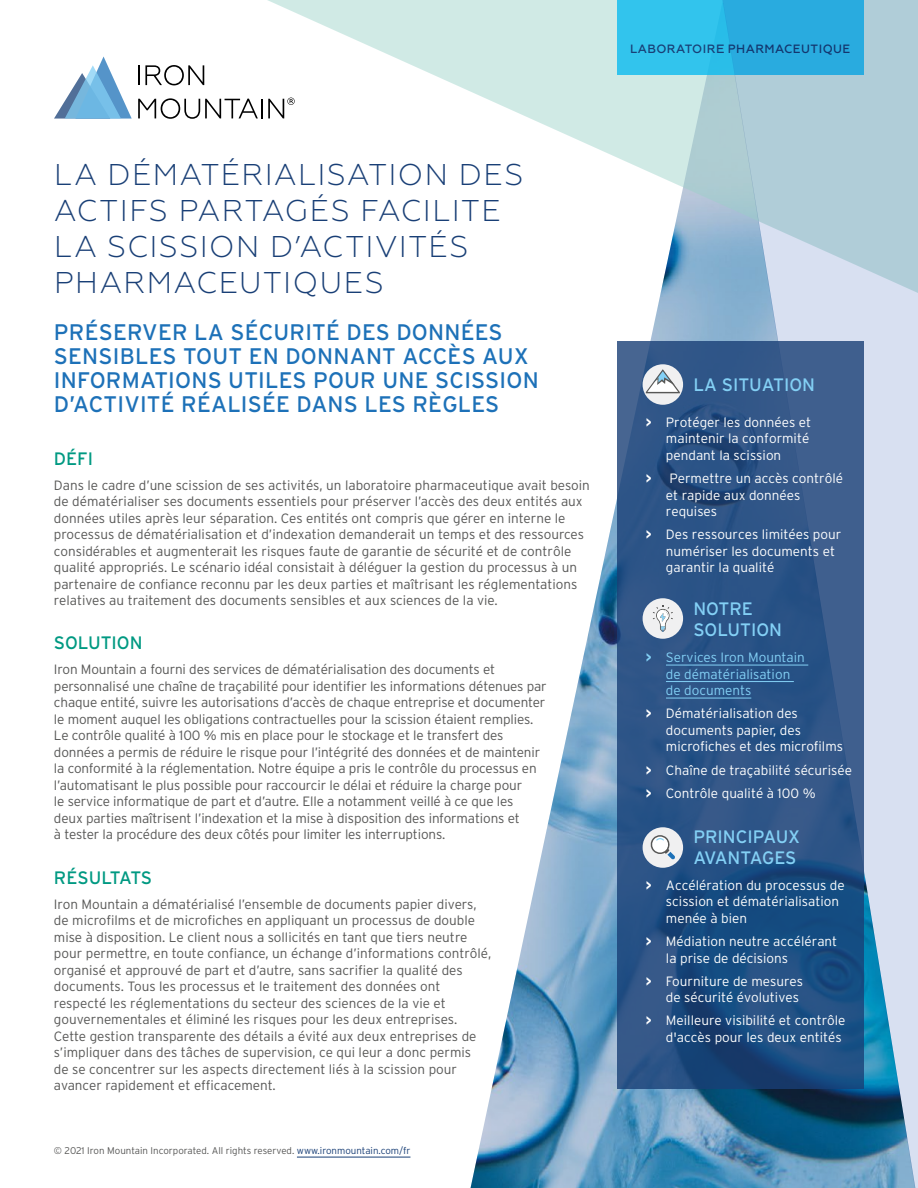
<style>
.page{position:relative;width:918px;height:1188px;background:#fff}
.page>*{position:absolute;margin:0;border:0;box-sizing:border-box;transform-origin:0 0}
.t1{font:300 30px/36px "Geometria";letter-spacing:.05em;color:#193f76}
.t2{font:22.5px/24px "Interstate";letter-spacing:.01em;color:#1d71b8}
.t3{font:18px/21px "Interstate";color:#83d0f5}
.t4{font:18px "Interstate";color:#009982}
.t5{font:300 13.5px/16.5px "Interstate";letter-spacing:-.01em;color:#575756}
.t6{font:300 13.5px/16.5px "Interstate";color:#fff}
.t7{font:300 13.5px/16.5px "Interstate";color:#83d0f5}
.t8{font:500 12px "Geometria";letter-spacing:.04em;color:#193f76}
.t9{font:300 9.75px "Interstate";color:#575756}
.s1{color:#193f76}
.s2{font-weight:700}
</style>
<div class="page">
<img style="left:471px;top:299px;width:249px;height:889px">
<svg style="left:54px;top:57px;width:78px;height:62px"></svg>
<hr style="left:138px;top:65px;width:2px;height:20px;background:#000">
<svg style="left:145px;top:65px;width:59px;height:20px"></svg>
<svg style="left:138px;top:98px;width:101px;height:21px"></svg>
<svg style="left:239px;top:0;width:481px;height:299px"></svg>
<div style="left:617px;top:0;width:247px;height:75px;background:#32c4ed"></div>
<svg style="left:720px;top:0;width:198px;height:1188px;background:#9ac0d6"></svg>
<svg style="left:617px;top:341px;width:247px;height:748px;background:#2a5385"></svg>
<div style="left:643px;top:827px;width:40px;height:41px;background:#f0f0f1;border-radius:50%"></div>
<svg style="left:650px;top:835px;width:25px;height:25px"></svg>
<div style="left:643px;top:598px;width:40px;height:41px;background:#f0f0f1;border-radius:50%"></div>
<svg style="left:653px;top:605px;width:20px;height:27px"></svg>
<svg style="left:643px;top:364px;width:40px;height:41px"></svg>
<svg style="left:646px;top:369px;width:34px;height:24px"></svg>
<hr style="left:297px;top:1157px;width:113px;height:1px;background:#193f76">
<hr style="left:666px;top:665px;width:142px;height:1px;background:#83d0f5">
<hr style="left:666px;top:681px;width:128px;height:1px;background:#83d0f5">
<hr style="left:666px;top:698px;width:85px;height:1px;background:#83d0f5">
<h1 class="t1" style="left:54px;top:156px;width:471px">LA DÉMATÉRIALISATION DES<br>ACTIFS PARTAGÉS FACILITE<br>LA SCISSION D’ACTIVITÉS<br>PHARMACEUTIQUES</h1>
<h2 class="t2" style="left:54px;top:320px;width:486px">PRÉSERVER LA SÉCURITÉ DES DONNÉES SENSIBLES TOUT EN DONNANT ACCÈS AUX INFORMATIONS UTILES POUR UNE SCISSION D’ACTIVITÉ RÉALISÉE DANS LES RÈGLES</h2>
<h3 class="t4" style="left:54px;top:448px;width:41px">DÉFI</h3>
<p class="t5" style="left:54px;top:477px;width:537px">Dans le cadre d’une scission de ses activités, un laboratoire pharmaceutique avait besoin de dématérialiser ses documents essentiels pour préserver l’accès des deux entités aux données utiles après leur séparation. Ces entités ont compris que gérer en interne le processus de dématérialisation et d’indexation demanderait un temps et des ressources considérables et augmenterait les risques faute de garantie de sécurité et de contrôle qualité appropriés. Le scénario idéal consistait à déléguer la gestion du processus à un partenaire de confiance reconnu par les deux parties et maîtrisant les réglementations relatives au traitement des documents sensibles et aux sciences de la vie.</p>
<h3 class="t4" style="left:54px;top:633px;width:90px">SOLUTION</h3>
<p class="t5" style="left:54px;top:661px;width:494px">Iron Mountain a fourni des services de dématérialisation des documents et personnalisé une chaîne de traçabilité pour identifier les informations détenues par chaque entité, suivre les autorisations d’accès de chaque entreprise et documenter le moment auquel les obligations contractuelles pour la scission étaient remplies.<br>Le contrôle qualité à 100 % mis en place pour le stockage et le transfert des données a permis de réduire le risque pour l’intégrité des données et de maintenir la conformité à la réglementation. Notre équipe a pris le contrôle du processus en l’automatisant le plus possible pour raccourcir le délai et réduire la charge pour<br>le service informatique de part et d’autre. Elle a notamment veillé à ce que les<br>deux parties maîtrisent l’indexation et la mise à disposition des informations et<br>à tester la procédure des deux côtés pour limiter les interruptions.</p>
<h3 class="t4" style="left:54px;top:867px;width:100px">RÉSULTATS</h3>
<p class="t5" style="left:54px;top:896px;width:439px">Iron Mountain a dématérialisé l’ensemble de documents papier divers, de microfilms et de microfiches en appliquant un processus de double mise à disposition. Le client nous a sollicités en tant que tiers neutre pour permettre, en toute confiance, un échange d’informations contrôlé, organisé et approuvé de part et d’autre, sans sacrifier la qualité des documents. Tous les processus et le traitement des données ont respecté les réglementations du secteur des sciences de la vie et gouvernementales et éliminé les risques pour les deux entreprises.<br>Cette gestion transparente des détails a évité aux deux entreprises de s’impliquer dans des tâches de supervision, ce qui leur a donc permis<br>de se concentrer sur les aspects directement liés à la scission pour avancer rapidement et efficacement.</p>
<p class="t9" style="left:54px;top:1145px;width:358px">© 2021 Iron Mountain Incorporated. All rights reserved. <span class="s1">www.ironmountain.com/fr</span></p>
<p class="t8" style="left:630px;top:42px;width:222px">LABORATOIRE PHARMACEUTIQUE</p>
<h3 class="t3" style="left:693px;top:374px;width:123px">LA SITUATION</h3>
<p class="t6" style="left:666px;top:414px;width:147px;text-indent:-20px"><span class="s2">&gt;</span> Protéger les données et maintenir la conformité pendant la scission</p>
<p class="t6" style="left:666px;top:470px;width:179px;text-indent:-20px"><span class="s2">&gt;</span> Permettre un accès contrôlé et rapide aux données requises</p>
<p class="t6" style="left:666px;top:526px;width:177px;text-indent:-20px"><span class="s2">&gt;</span> Des ressources limitées pour numériser les documents et garantir la qualité</p>
<h3 class="t3" style="left:693px;top:598px;width:90px">NOTRE<br>SOLUTION</h3>
<p class="t7" style="left:666px;top:649px;width:140px;text-indent:-20px"><span class="s2">&gt;</span> Services Iron Mountain de dématérialisation de documents</p>
<p class="t6" style="left:666px;top:705px;width:179px;text-indent:-20px"><span class="s2">&gt;</span> Dématérialisation des documents papier, des microfiches et des microfilms</p>
<p class="t6" style="left:646px;top:758px;width:208px;line-height:23.2px"><span class="s2">&gt;</span> Chaîne de traçabilité sécurisée <span class="s2">&gt;</span> Contrôle qualité à 100 %</p>
<h3 class="t3" style="left:693px;top:826px;width:108px">PRINCIPAUX<br>AVANTAGES</h3>
<p class="t6" style="left:666px;top:877px;width:180px;text-indent:-20px"><span class="s2">&gt;</span> Accélération du processus de scission et dématérialisation menée à bien</p>
<p class="t6" style="left:666px;top:933px;width:173px;text-indent:-20px"><span class="s2">&gt;</span> Médiation neutre accélérant la prise de décisions</p>
<p class="t6" style="left:666px;top:973px;width:139px;text-indent:-20px"><span class="s2">&gt;</span> Fourniture de mesures de sécurité évolutives</p>
<p class="t6" style="left:646px;top:1012px;width:201px;text-align:right"><span class="s2">&gt;</span> Meilleure visibilité et contrôle d'accès pour les deux entités</p>
</div>
